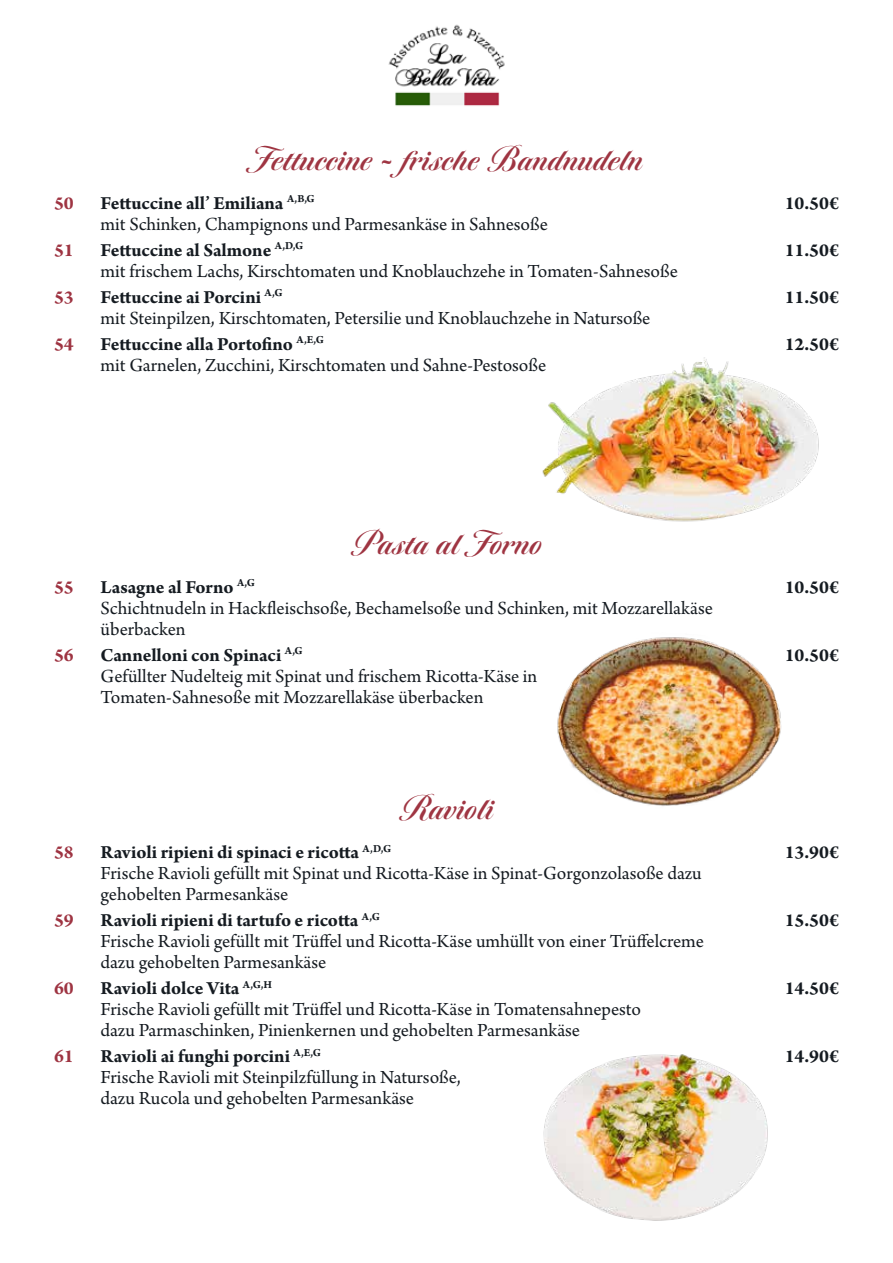
<style>
.page{position:relative;width:893px;height:1263px;background:#fff}
.page>*{position:absolute;margin:0;border:0;box-sizing:border-box;transform-origin:0 0}
.t1{font:700 34.65px "Tangier";letter-spacing:.03em;color:#9f3542;scale:.95 1}
.t2{font:19.5px/21px "Arno Pro";color:#151b21}
.t3{font:700 19.5px "Arno Pro";color:#151b21}
.t4{font:700 19.5px "Arno Pro";color:#9e3442}
.s1{font-weight:700}
</style>
<div class="page">
<img style="left:557px;top:637px;width:225px;height:169px">
<img style="left:543px;top:1054px;width:225px;height:167px">
<img style="left:542px;top:357px;width:277px;height:165px">
<img style="left:388px;top:24px;width:117px;height:82px">
<h1 class="t1" style="left:250px;top:139px;width:415px">Fettuccine - frische Bandnudeln</h1>
<p class="t4" style="left:54px;top:191px;width:21px">50</p>
<p class="t2" style="left:101px;top:193px;width:449px"><span class="s1">Fettuccine all’ Emiliana</span> <sup>A,B,G<br></sup>mit Schinken, Champignons und Parmesankäse in Sahnesoße</p>
<p class="t3" style="left:785px;top:191px;width:56px">10.50€</p>
<p class="t4" style="left:54px;top:238px;width:21px">51</p>
<p class="t2" style="left:101px;top:240px;width:579px"><span class="s1">Fettuccine al Salmone</span> <sup>A,D,G<br></sup>mit frischem Lachs, Kirschtomaten und Knoblauchzehe in Tomaten-Sahnesoße</p>
<p class="t3" style="left:785px;top:238px;width:56px">11.50€</p>
<p class="t4" style="left:54px;top:285px;width:21px">53</p>
<p class="t2" style="left:101px;top:287px;width:551px"><span class="s1">Fettuccine ai Porcini</span> <sup>A,G<br></sup>mit Steinpilzen, Kirschtomaten, Petersilie und Knoblauchzehe in Natursoße</p>
<p class="t3" style="left:785px;top:285px;width:56px">11.50€</p>
<p class="t4" style="left:54px;top:332px;width:21px">54</p>
<p class="t2" style="left:101px;top:334px;width:447px"><span class="s1">Fettuccine alla Portofino</span> <sup>A,E,G<br></sup>mit Garnelen, Zucchini, Kirschtomaten und Sahne-Pestosoße</p>
<p class="t3" style="left:785px;top:332px;width:56px">12.50€</p>
<h1 class="t1" style="left:351px;top:523px;width:202px">Pasta al Forno</h1>
<p class="t4" style="left:54px;top:575px;width:21px">55</p>
<p class="t2" style="left:101px;top:577px;width:614px"><span class="s1">Lasagne al Forno</span> <sup>A,G<br></sup>Schichtnudeln in Hackfleischsoße, Bechamelsoße und Schinken, mit Mozzarellakäse überbacken</p>
<p class="t3" style="left:785px;top:575px;width:56px">10.50€</p>
<p class="t4" style="left:54px;top:643px;width:21px">56</p>
<p class="t2" style="left:101px;top:645px;width:438px"><span class="s1">Cannelloni con Spinaci</span> <sup>A,G<br></sup>Gefüllter Nudelteig mit Spinat und frischem Ricotta-Käse in<br>Tomaten-Sahnesoße mit Mozzarellakäse überbacken</p>
<p class="t3" style="left:785px;top:643px;width:56px">10.50€</p>
<h1 class="t1" style="left:399px;top:789px;width:101px">Ravioli</h1>
<p class="t4" style="left:54px;top:841px;width:21px">58</p>
<p class="t2" style="left:101px;top:843px;width:603px"><span class="s1">Ravioli ripieni di spinaci e ricotta</span> <sup>A,D,G<br></sup>Frische Ravioli gefüllt mit Spinat und Ricotta-Käse in Spinat-Gorgonzolasoße dazu gehobelten Parmesankäse</p>
<p class="t3" style="left:785px;top:841px;width:56px">13.90€</p>
<p class="t4" style="left:54px;top:909px;width:21px">59</p>
<p class="t2" style="left:101px;top:911px;width:605px"><span class="s1">Ravioli ripieni di tartufo e ricotta</span> <sup>A,G<br></sup>Frische Ravioli gefüllt mit Trüffel und Ricotta-Käse umhüllt von einer Trüffelcreme dazu gehobelten Parmesankäse</p>
<p class="t3" style="left:785px;top:909px;width:56px">15.50€</p>
<p class="t4" style="left:54px;top:977px;width:21px">60</p>
<p class="t2" style="left:101px;top:979px;width:542px"><span class="s1">Ravioli dolce Vita</span> <sup>A,G,H<br></sup>Frische Ravioli gefüllt mit Trüffel und Ricotta-Käse in Tomatensahnepesto dazu Parmaschinken, Pinienkernen und gehobelten Parmesankäse</p>
<p class="t3" style="left:785px;top:977px;width:56px">14.50€</p>
<p class="t4" style="left:54px;top:1045px;width:21px">61</p>
<p class="t2" style="left:101px;top:1047px;width:362px"><span class="s1">Ravioli ai funghi porcini</span> <sup>A,E,G<br></sup>Frische Ravioli mit Steinpilzfüllung in Natursoße, dazu Rucola und gehobelten Parmesankäse</p>
<p class="t3" style="left:785px;top:1045px;width:56px">14.90€</p>
</div>
